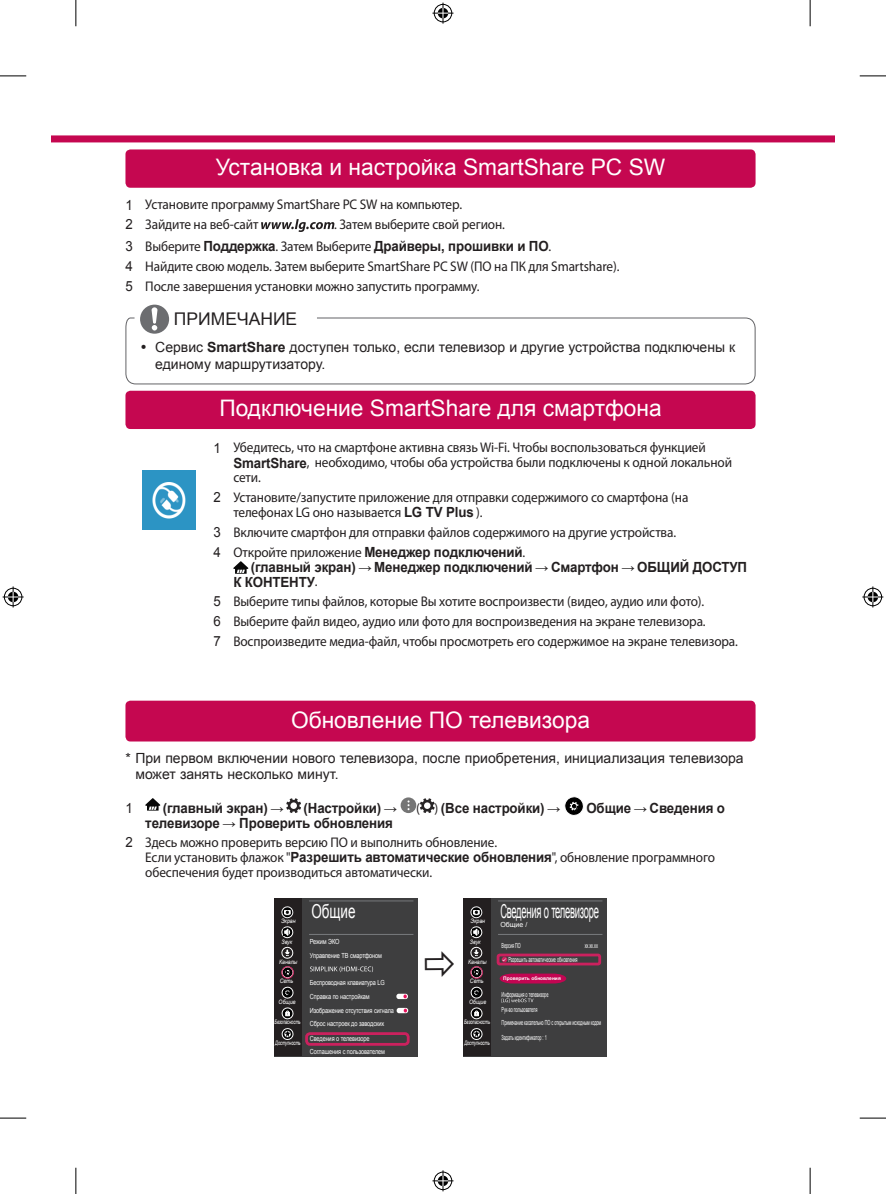
<style>
.page{position:relative;width:886px;height:1194px;background:#fff}
.page>*{position:absolute;margin:0;border:0;box-sizing:border-box;transform-origin:0 0}
.Title_2{font:22.75px "Arial";color:#fff}
.t1{font:19.25px "Arial";letter-spacing:-.03em;color:#fff;scale:.49 1}
.t2{font:19.25px "Arial";letter-spacing:-.03em;color:#fff;scale:.7 1}
.Note{font:17.5px "Arial";color:#231f20}
.t3{font:14px/14.9px "Myriad Pro";letter-spacing:-.01em;color:#231f20;scale:.95 1}
.t4{font:700 14px "Arial";letter-spacing:-.01em;color:#231f20;scale:.95 1}
.t5{font:14px/16.8px "Arial";color:#231f20}
.t6{font:14px "Arial";color:#231f20;scale:.95 1}
.t7{font:7px/13.8px "Arial";letter-spacing:-.02em;color:#fff;scale:.8 1}
.t8{font:7px/14.2px "Arial";letter-spacing:-.02em;color:#fff;scale:.55 1}
.t9{font:7px "Arial";letter-spacing:-.02em;color:#fff}
.t10{font:italic 6.12px "Arial";letter-spacing:-.02em;color:#fff;scale:.85 1}
.t11{font:italic 6.12px "Arial";letter-spacing:-.02em;color:#fff;scale:.65 1}
.t12{font:700 4.9px "Arial";color:#fff}
.s1{font-family:"Arial"}
.s2{font-weight:400}
.s3{font-family:"Myriad Pro";font-weight:400}
.s4{font-weight:700}
.s5{font-family:"Arial";font-weight:700}
.s6{font-family:"LG Display Eng";font-size:4.55px}
</style>
<div class="page">
<svg style="left:51px;top:135px;width:784px;height:53px"></svg>
<div style="left:125px;top:149px;width:630px;height:39px;background:#c50750;border-radius:5px"></div>
<svg style="left:261px;top:219px;width:73px;height:13px"></svg>
<svg style="left:140px;top:304px;width:29px;height:13px"></svg>
<svg style="left:125px;top:317px;width:631px;height:68px"></svg>
<div style="left:125px;top:391px;width:630px;height:38px;background:#c50750;border-radius:5px"></div>
<div style="left:125px;top:700px;width:630px;height:41px;background:#c50750;border-radius:5px"></div>
<svg style="left:145px;top:798px;width:15px;height:12px"></svg>
<svg style="left:286px;top:798px;width:15px;height:15px"></svg>
<div style="left:401px;top:797px;width:15px;height:16px;background:#757575;border-radius:50%"></div>
<svg style="left:407px;top:800px;width:3px;height:10px"></svg>
<svg style="left:420px;top:798px;width:15px;height:15px"></svg>
<svg style="left:564px;top:796px;width:20px;height:19px"></svg>
<div style="left:274px;top:898px;width:144px;height:158px;background:#3e3e3f"></div>
<div style="left:275px;top:898px;width:27px;height:158px;background:#231f20"></div>
<svg style="left:281px;top:906px;width:12px;height:12px"></svg>
<svg style="left:281px;top:926px;width:12px;height:12px"></svg>
<svg style="left:281px;top:946px;width:12px;height:12px"></svg>
<svg style="left:282px;top:966px;width:12px;height:12px"></svg>
<svg style="left:282px;top:986px;width:12px;height:12px"></svg>
<svg style="left:282px;top:1007px;width:12px;height:12px"></svg>
<svg style="left:282px;top:1028px;width:12px;height:12px"></svg>
<hr style="left:309px;top:933px;width:104px;height:2px;background:#76787b">
<div style="left:281px;top:966px;width:13px;height:12px;border:1px solid #cb215e;border-radius:50%"></div>
<hr style="left:309px;top:900px;width:104px;height:1px;background:#76787b">
<svg style="left:310px;top:966px;width:63px;height:6px"></svg>
<div style="left:305px;top:1032px;width:105px;height:13px;border:3px solid #cb215e;border-radius:4px"></div>
<div style="left:397px;top:1007px;width:11px;height:6px;background:#fff;border-radius:2px"></div>
<svg style="left:404px;top:1008px;width:3px;height:4px"></svg>
<div style="left:396px;top:993px;width:12px;height:6px;background:#fff;border-radius:2px"></div>
<svg style="left:403px;top:994px;width:4px;height:4px"></svg>
<div style="left:463px;top:898px;width:144px;height:158px;background:#3e3e3f"></div>
<div style="left:464px;top:898px;width:27px;height:158px;background:#231f20"></div>
<svg style="left:470px;top:906px;width:12px;height:12px"></svg>
<svg style="left:470px;top:926px;width:12px;height:12px"></svg>
<svg style="left:470px;top:946px;width:12px;height:12px"></svg>
<svg style="left:471px;top:966px;width:12px;height:12px"></svg>
<svg style="left:471px;top:986px;width:12px;height:12px"></svg>
<svg style="left:471px;top:1007px;width:12px;height:12px"></svg>
<svg style="left:471px;top:1028px;width:12px;height:12px"></svg>
<hr style="left:498px;top:933px;width:104px;height:2px;background:#76787b">
<div style="left:470px;top:966px;width:13px;height:12px;border:1px solid #cb215e;border-radius:50%"></div>
<hr style="left:498px;top:900px;width:104px;height:1px;background:#76787b">
<svg style="left:502px;top:957px;width:5px;height:4px"></svg>
<svg style="left:502px;top:998px;width:31px;height:4px"></svg>
<div style="left:497px;top:953px;width:104px;height:12px;border:3px solid #cb215e;border-radius:2px"></div>
<svg style="left:500px;top:973px;width:66px;height:10px"></svg>
<svg style="left:233px;top:561px;width:15px;height:12px"></svg>
<img style="left:143px;top:470px;width:53px;height:60px">
<svg style="left:0;top:76px;width:26px;height:1px"></svg>
<svg style="left:860px;top:76px;width:26px;height:1px"></svg>
<svg style="left:0;top:1117px;width:26px;height:1px"></svg>
<svg style="left:860px;top:1117px;width:26px;height:1px"></svg>
<svg style="left:76px;top:0;width:1px;height:26px"></svg>
<svg style="left:76px;top:1167px;width:1px;height:26px"></svg>
<svg style="left:810px;top:0;width:1px;height:26px"></svg>
<svg style="left:810px;top:1167px;width:1px;height:26px"></svg>
<svg style="left:432px;top:3px;width:21px;height:21px"></svg>
<svg style="left:432px;top:1170px;width:21px;height:21px"></svg>
<svg style="left:3px;top:586px;width:21px;height:21px"></svg>
<svg style="left:862px;top:586px;width:21px;height:21px"></svg>
<svg style="left:142px;top:345px;width:4px;height:4px"></svg>
<p class="Title_2" style="left:216px;top:152px;width:451px">Установка и настройка SmartShare PC SW</p>
<p class="t3" style="left:125px;top:197px;width:356px"><span class="s1">1</span> Установите программу SmartShare PC SW на компьютер.</p>
<p class="t3" style="left:125px;top:217px;width:142px"><span class="s1">2</span> Зайдите на веб-сайт</p>
<p class="t3" style="left:334px;top:217px;width:181px">. Затем выберите свой регион.</p>
<p class="t4" style="left:125px;top:237px;width:450px"><span class="s2">3</span> <span class="s3">Выберите</span> Поддержка<span class="s3">. Затем Выберите</span> Драйверы, прошивки и ПО<span class="s3">.</span></p>
<p class="t3" style="left:125px;top:258px;width:521px"><span class="s1">4</span> Найдите свою модель. Затем выберите SmartShare PC SW (ПО на ПК для Smartshare).</p>
<p class="t3" style="left:125px;top:278px;width:374px"><span class="s1">5</span> После завершения установки можно запустить программу.</p>
<p class="Note" style="left:174px;top:307px;width:125px">ПРИМЕЧАНИЕ</p>
<p class="t5" style="left:155px;top:339px;width:581px">Сервис <span class="s4">SmartShare</span> доступен только, если телевизор и другие устройства подключены к единому маршрутизатору.</p>
<p class="Title_2" style="left:219px;top:393px;width:444px">Подключение SmartShare для смартфона</p>
<p class="t3" style="left:233px;top:440px;width:526px;text-indent:-20px"><span class="s1">1</span> Убедитесь, что на смартфоне активна связь Wi-Fi. Чтобы воспользоваться функцией<br><span class="s5">SmartShare</span>, необходимо, чтобы оба устройства были подключены к одной локальной сети.</p>
<p class="t3" style="left:233px;top:489px;width:480px;text-indent:-20px"><span class="s1">2</span> Установите/запустите приложение для отправки содержимого со смартфона (на телефонах LG оно называется <span class="s5">LG TV Plus</span> ).</p>
<p class="t3" style="left:213px;top:524px;width:488px"><span class="s1">3</span> Включите смартфон для отправки файлов содержимого на другие устройства.</p>
<p class="t3" style="left:213px;top:544px;width:330px"><span class="s1">4</span> Откройте приложение <span class="s5">Менеджер подключений</span>.</p>
<p class="t4" style="left:251px;top:557px;width:524px">(главный экран) <span class="s2">→</span> Менеджер подключений <span class="s2">→</span> Смартфон <span class="s2">→</span> ОБЩИЙ ДОСТУП</p>
<p class="t4" style="left:233px;top:572px;width:90px">К КОНТЕНТУ<span class="s3">.</span></p>
<p class="t3" style="left:213px;top:594px;width:518px"><span class="s1">5</span> Выберите типы файлов, которые Вы хотите воспроизвести (видео, аудио или фото).</p>
<p class="t3" style="left:213px;top:613px;width:520px"><span class="s1">6</span> Выберите файл видео, аудио или фото для воспроизведения на экране телевизора.</p>
<p class="t3" style="left:213px;top:633px;width:554px"><span class="s1">7</span> Воспроизведите медиа-файл, чтобы просмотреть его содержимое на экране телевизора.</p>
<p class="Title_2" style="left:291px;top:704px;width:300px">Обновление ПО телевизора</p>
<p class="t5" style="left:135px;top:749px;width:610px;text-indent:-10px">* При первом включении нового телевизора, после приобретения, инициализация телевизора может занять несколько минут.</p>
<p class="t6" style="left:125px;top:799px;width:9px">1</p>
<p class="t4" style="left:163px;top:799px;width:129px">(главный экран) →</p>
<p class="t4" style="left:304px;top:799px;width:100px">(Настройки) →</p>
<p class="t4" style="left:416px;top:799px;width:153px"><span class="s3">( )</span> (Все настройки) →</p>
<p class="t4" style="left:586px;top:799px;width:147px">Общие → Сведения о</p>
<p class="t4" style="left:145px;top:813px;width:262px">телевизоре → Проверить обновления</p>
<p class="t3" style="left:145px;top:834px;width:601px;text-indent:-20px"><span class="s1">2</span> Здесь можно проверить версию ПО и выполнить обновление.<br>Если установить флажок "<span class="s5">Разрешить автоматические обновления</span>", обновление программного обеспечения будет производиться автоматически.</p>
<p class="t10" style="left:281px;top:917px;width:19px">Экран</p>
<p class="t2" style="left:311px;top:898px;width:65px">Общие</p>
<p class="t1" style="left:500px;top:898px;width:203px">Сведения о телевизоре</p>
<p class="t9" style="left:500px;top:920px;width:29px">Общие /</p>
<p class="t10" style="left:470px;top:917px;width:19px">Экран</p>
<p class="t10" style="left:282px;top:937px;width:14px">Звук</p>
<p class="t10" style="left:279px;top:957px;width:23px">Каналы</p>
<p class="t10" style="left:280px;top:977px;width:18px">Сеть</p>
<p class="t10" style="left:279px;top:997px;width:22px">Общие</p>
<p class="t11" style="left:275px;top:1018px;width:42px">Безопасность</p>
<p class="t11" style="left:275px;top:1039px;width:41px">Доступность</p>
<p class="t7" style="left:310px;top:934px;width:92px">Режим ЭКО<br>Управление ТВ смартфоном</p>
<p class="t7" style="left:310px;top:975px;width:107px">Беспроводная клавиатура LG<br>Справка по настройкам<br>Изображение отсутствия сигнала<br>Сброс настроек до заводских<br>Сведения о телевизоре<br>Соглашения с пользователем</p>
<p class="t10" style="left:470px;top:937px;width:14px">Звук</p>
<p class="t10" style="left:468px;top:957px;width:23px">Каналы</p>
<p class="t10" style="left:470px;top:977px;width:18px">Сеть</p>
<p class="t10" style="left:469px;top:997px;width:22px">Общие</p>
<p class="t11" style="left:464px;top:1018px;width:42px">Безопасность</p>
<p class="t11" style="left:464px;top:1039px;width:41px">Доступность</p>
<p class="t8" style="left:502px;top:938px;width:37px">Версия ПО</p>
<p class="t8" style="left:585px;top:938px;width:25px">xx.xx.xx</p>
<p class="t8" style="left:502px;top:952px;width:139px"><span class="s6">ꔐ</span> Разрешить автоматические обновления</p>
<p class="t8" style="left:502px;top:987px;width:183px">Информация о телевизоре<br>Рук-во пользователя<br>Примечание касательно ПО с открытым исходным кодом<br>Задать идентификатор : 1</p>
<p class="t12" style="left:503px;top:975px;width:59px">Проверить обновления</p>
</div>
